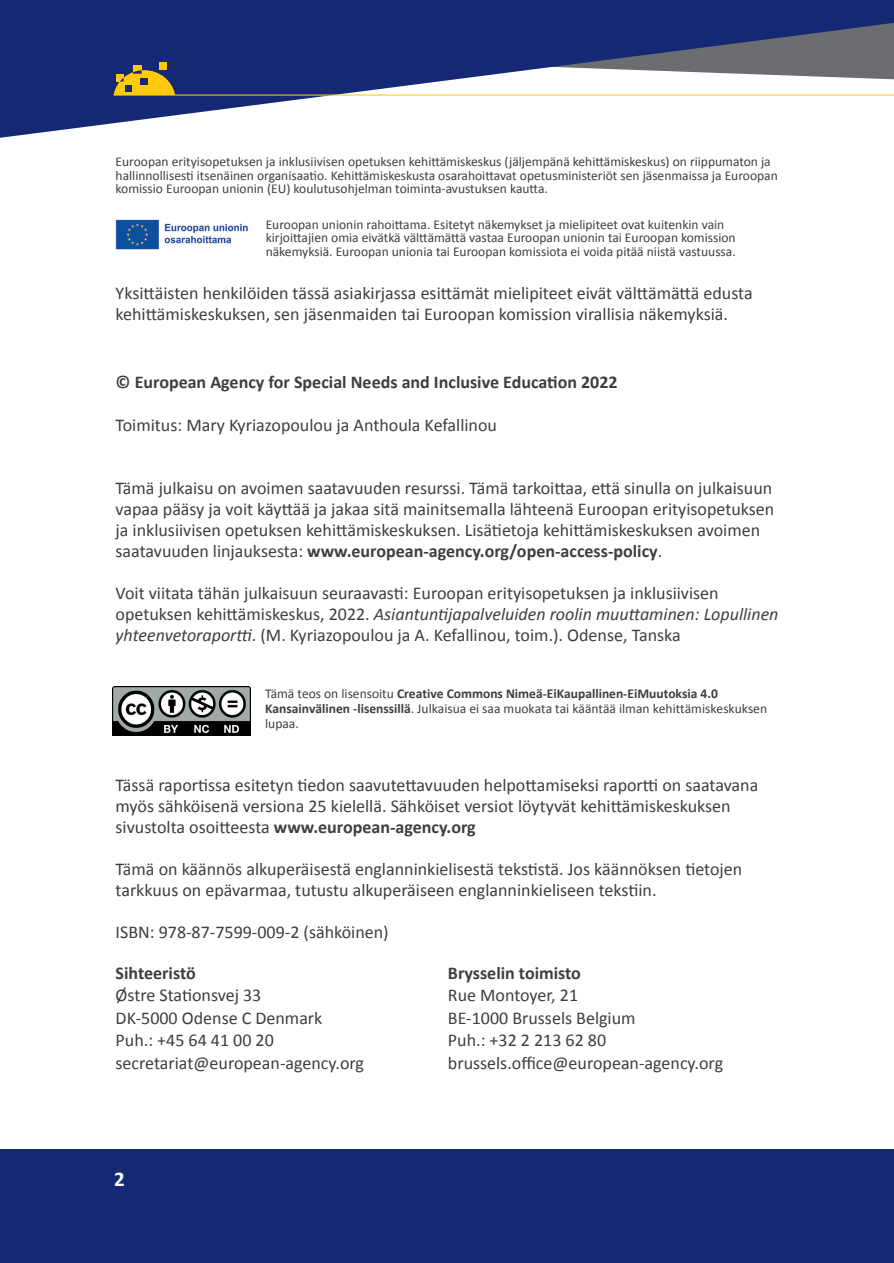
<style>
.page{position:relative;width:894px;height:1263px;background:#fff}
.page>*{position:absolute;margin:0;border:0;box-sizing:border-box;transform-origin:0 0}
.t1{font:700 21px "Calibri";color:#fff}
.t2{font:18px/21px "Calibri";color:#3e3e3f}
.t3{font:700 18px "Calibri";color:#3e3e3f}
.t4{font:13.5px/13.5px "Calibri";color:#3e3e3f}
.s1{font-weight:700}
.s2{font-style:italic}
</style>
<div class="page">
<svg style="left:0;top:0;width:893px;height:138px;fill:#152874"></svg>
<hr style="left:114px;top:95px;width:779px;height:1px;background:#feca0a">
<div style="left:159px;top:62px;width:8px;height:8px;background:#feca0a"></div>
<div style="left:133px;top:65px;width:8px;height:9px;background:#feca0a"></div>
<svg style="left:114px;top:70px;width:61px;height:25px;background:#b99a29"></svg>
<img style="left:115px;top:219px;width:133px;height:31px">
<img style="left:112px;top:686px;width:139px;height:49px">
<div style="left:0;top:1150px;width:893px;height:113px;background:#152874"></div>
<p class="t4" style="left:115px;top:155px;width:663px">Euroopan erityisopetuksen ja inklusiivisen opetuksen kehittämiskeskus (jäljempänä kehittämiskeskus) on riippumaton ja hallinnollisesti itsenäinen organisaatio. Kehittämiskeskusta osarahoittavat opetusministeriöt sen jäsenmaissa ja Euroopan komissio Euroopan unionin (EU) koulutusohjelman toiminta-avustuksen kautta.</p>
<p class="t4" style="left:265px;top:217px;width:471px">Euroopan unionin rahoittama. Esitetyt näkemykset ja mielipiteet ovat kuitenkin vain kirjoittajien omia eivätkä välttämättä vastaa Euroopan unionin tai Euroopan komission näkemyksiä. Euroopan unionia tai Euroopan komissiota ei voida pitää niistä vastuussa.</p>
<p class="t2" style="left:115px;top:282px;width:638px">Yksittäisten henkilöiden tässä asiakirjassa esittämät mielipiteet eivät välttämättä edusta kehittämiskeskuksen, sen jäsenmaiden tai Euroopan komission virallisia näkemyksiä.</p>
<p class="t3" style="left:115px;top:370px;width:503px">© European Agency for Special Needs and Inclusive Education 2022</p>
<p class="t2" style="left:115px;top:414px;width:383px">Toimitus: Mary Kyriazopoulou ja Anthoula Kefallinou</p>
<p class="t2" style="left:115px;top:477px;width:660px">Tämä julkaisu on avoimen saatavuuden resurssi. Tämä tarkoittaa, että sinulla on julkaisuun vapaa pääsy ja voit käyttää ja jakaa sitä mainitsemalla lähteenä Euroopan erityisopetuksen ja inklusiivisen opetuksen kehittämiskeskuksen. Lisätietoja kehittämiskeskuksen avoimen saatavuuden linjauksesta: <span class="s1">www.european-agency.org/open-access-policy</span>.</p>
<p class="t2" style="left:115px;top:582px;width:664px">Voit viitata tähän julkaisuun seuraavasti: Euroopan erityisopetuksen ja inklusiivisen opetuksen kehittämiskeskus, 2022. <span class="s2">Asiantuntijapalveluiden roolin muuttaminen: Lopullinen yhteenvetoraportti</span>. (M. Kyriazopoulou ja A. Kefallinou, toim.). Odense, Tanska</p>
<p class="t4" style="left:265px;top:685px;width:503px;line-height:15px">Tämä teos on lisensoitu <span class="s1">Creative Commons Nimeä-EiKaupallinen-EiMuutoksia 4.0<br>Kansainvälinen -lisenssillä</span>. Julkaisua ei saa muokata tai kääntää ilman kehittämiskeskuksen lupaa.</p>
<p class="t2" style="left:115px;top:774px;width:644px">Tässä raportissa esitetyn tiedon saavutettavuuden helpottamiseksi raportti on saatavana myös sähköisenä versiona 25 kielellä. Sähköiset versiot löytyvät kehittämiskeskuksen sivustolta osoitteesta <span class="s1">www.european-agency.org</span></p>
<p class="t2" style="left:115px;top:858px;width:628px">Tämä on käännös alkuperäisestä englanninkielisestä tekstistä. Jos käännöksen tietojen tarkkuus on epävarmaa, tutustu alkuperäiseen englanninkieliseen tekstiin.</p>
<p class="t2" style="left:115px;top:921px;width:274px">ISBN: 978-87-7599-009-2 (sähköinen)</p>
<p class="t2" style="left:115px;top:961px;width:250px;line-height:22.5px"><span class="s1">Sihteeristö<br></span>Østre Stationsvej 33<br>DK-5000 Odense C Denmark<br>Puh.: +45 64 41 00 20 secretariat@european-agency.org</p>
<p class="t2" style="left:448px;top:961px;width:276px;line-height:22.5px"><span class="s1">Brysselin toimisto<br></span>Rue Montoyer, 21<br>BE-1000 Brussels Belgium<br>Puh.: +32 2 213 62 80 brussels.office@european-agency.org</p>
<p class="t1" style="left:114px;top:1165px;width:12px">2</p>
</div>
